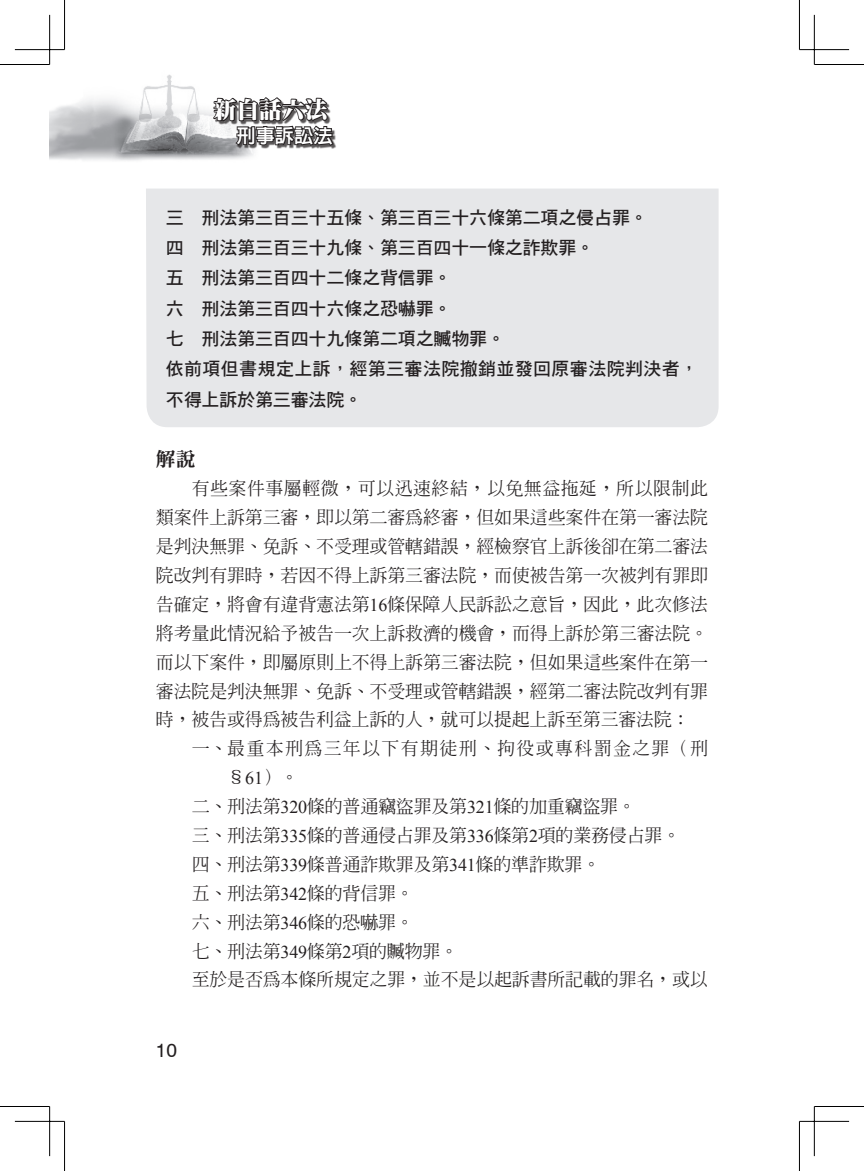
<style>
.page{position:relative;width:864px;height:1171px;background:#fff}
.page>*{position:absolute;margin:0;border:0;box-sizing:border-box;transform-origin:0 0}
.t1{font:900 22.75px "AR Ming B5";color:#fff}
._04-解說d{font:19.78px "DF Ming Std W9";color:#231f20}
.t2{font:800 19.25px "AR Hei B5";color:#fff}
.t3{font:19.25px "Swiss 721 BT";color:#231f20}
.內文{font:500 18.03px/28.9px "AR Ming B5";letter-spacing:-.015em;color:#231f20;text-align:justify}
._03-條文_d{font:18.03px "DF Hei Std W7";letter-spacing:-.01em;color:#231f20}
._03-條文_d-2{font:18.03px/30.3px "DF Hei Std W7";letter-spacing:.02em;color:#231f20}
.內文-2{font:500 18.03px/28.9px "AR Ming B5";letter-spacing:.07em;color:#231f20}
.s1{font-family:"Times New Roman";font-weight:400}
</style>
<div class="page">
<img style="left:50px;top:64px;width:204px;height:97px">
<div style="left:215px;top:99px;width:122px;height:50px;background:#231f20;opacity:.75"></div>
<svg style="left:210px;top:93px;width:124px;height:57px"></svg>
<div style="left:146px;top:189px;width:572px;height:238px;background:#e6e7e9"></div>
<hr style="left:0;top:64px;width:50px;height:1px;background:#000">
<hr style="left:814px;top:64px;width:49px;height:1px;background:#000">
<hr style="left:0;top:1106px;width:50px;height:1px;background:#000">
<hr style="left:814px;top:1106px;width:49px;height:1px;background:#000">
<hr style="left:64px;top:0;width:1px;height:50px;background:#000">
<hr style="left:64px;top:1121px;width:1px;height:50px;background:#000">
<hr style="left:798px;top:0;width:1px;height:50px;background:#000">
<hr style="left:798px;top:1121px;width:1px;height:50px;background:#000">
<hr style="left:15px;top:49px;width:49px;height:1px;background:#000">
<hr style="left:799px;top:49px;width:49px;height:1px;background:#000">
<hr style="left:15px;top:1121px;width:49px;height:1px;background:#000">
<hr style="left:799px;top:1121px;width:49px;height:1px;background:#000">
<hr style="left:49px;top:15px;width:1px;height:49px;background:#000">
<hr style="left:49px;top:1106px;width:1px;height:50px;background:#000">
<hr style="left:813px;top:15px;width:1px;height:49px;background:#000">
<hr style="left:813px;top:1106px;width:1px;height:50px;background:#000">
<p class="t1" style="left:213px;top:98px;width:115px">新白話六法</p>
<p class="t2" style="left:236px;top:126px;width:98px">刑事訴訟法</p>
<p class="_03-條文_d" style="left:166px;top:208px;width:483px">三　刑法第三百三十五條、第三百三十六條第二項之侵占罪。</p>
<p class="_03-條文_d" style="left:166px;top:238px;width:430px">四　刑法第三百三十九條、第三百四十一條之詐欺罪。</p>
<p class="_03-條文_d" style="left:166px;top:268px;width:287px">五　刑法第三百四十二條之背信罪。</p>
<p class="_03-條文_d" style="left:166px;top:298px;width:287px">六　刑法第三百四十六條之恐嚇罪。</p>
<p class="_03-條文_d" style="left:166px;top:329px;width:340px">七　刑法第三百四十九條第二項之贓物罪。</p>
<p class="_03-條文_d-2" style="left:166px;top:353px;width:533px">依前項但書規定上訴，經第三審法院撤銷並發回原審法院判決者，不得上訴於第三審法院。</p>
<p class="_04-解說d" style="left:156px;top:448px;width:41px">解說</p>
<p class="內文" style="left:156px;top:474px;width:553px;text-indent:36px">有些案件事屬輕微，可以迅速終結，以免無益拖延，所以限制此類案件上訴第三審，即以第二審為終審，但如果這些案件在第一審法院是判決無罪、免訴、不受理或管轄錯誤，經檢察官上訴後卻在第二審法院改判有罪時，若因不得上訴第三審法院，而使被告第一次被判有罪即告確定，將會有違背憲法第<span class="s1">16</span>條保障人民訴訟之意旨，因此，此次修法將考量此情況給予被告一次上訴救濟的機會，而得上訴於第三審法院。而以下案件，即屬原則上不得上訴第三審法院，但如果這些案件在第一審法院是判決無罪、免訴、不受理或管轄錯誤，經第二審法院改判有罪時，被告或得為被告利益上訴的人，就可以提起上訴至第三審法院：</p>
<p class="內文-2" style="left:227px;top:734px;width:482px;text-indent:-36px">一、最重本刑為三年以下有期徒刑、拘役或專科罰金之罪（刑§<span class="s1">61</span>）。</p>
<p class="內文" style="left:191px;top:792px;width:445px">二、刑法第<span class="s1">320</span>條的普通竊盜罪及第<span class="s1">321</span>條的加重竊盜罪。</p>
<p class="內文" style="left:191px;top:821px;width:490px">三、刑法第<span class="s1">335</span>條的普通侵占罪及第<span class="s1">336</span>條第<span class="s1">2</span>項的業務侵占罪。</p>
<p class="內文" style="left:191px;top:849px;width:410px">四、刑法第<span class="s1">339</span>條普通詐欺罪及第<span class="s1">341</span>條的準詐欺罪。</p>
<p class="內文" style="left:191px;top:878px;width:224px">五、刑法第<span class="s1">342</span>條的背信罪。</p>
<p class="內文" style="left:191px;top:907px;width:224px">六、刑法第<span class="s1">346</span>條的恐嚇罪。</p>
<p class="內文" style="left:191px;top:936px;width:268px">七、刑法第<span class="s1">349</span>條第<span class="s1">2</span>項的贓物罪。</p>
<p class="內文" style="left:191px;top:965px;width:517px">至於是否為本條所規定之罪，並不是以起訴書所記載的罪名，或以</p>
<p class="t3" style="left:156px;top:1038px;width:23px">10</p>
</div>
